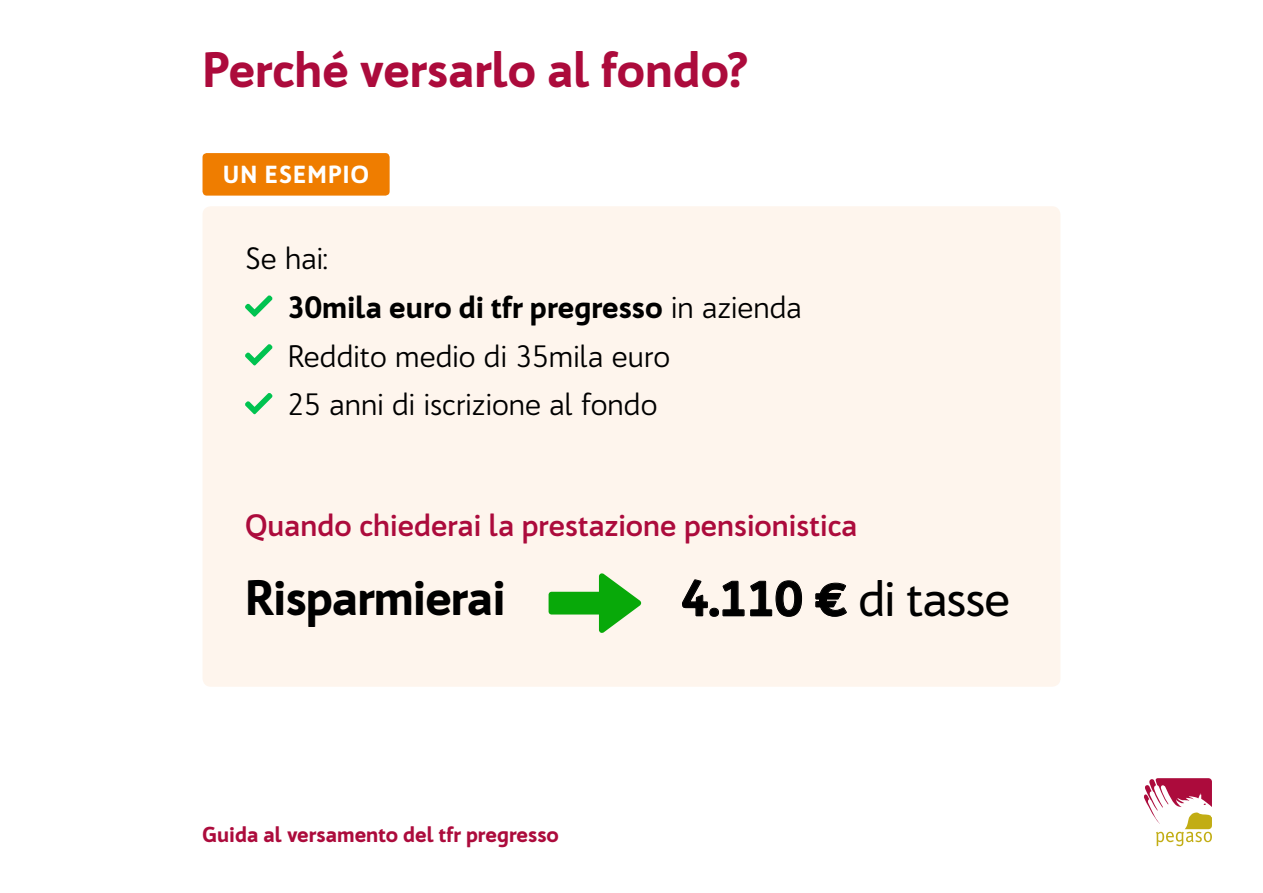
<style>
.page{position:relative;width:1263px;height:893px;background:#fff}
.page>*{position:absolute;margin:0;border:0;box-sizing:border-box;transform-origin:0 0}
.t1{font:900 48px "Bw Quinta Pro";color:#ac0b3c}
.t2{font:500 48px "Bw Quinta Pro";letter-spacing:-.02em;color:#000}
.t3{font:900 48px "Bw Quinta Pro";letter-spacing:-.02em;color:#000}
.t4{font:30px/48.8px "Bw Quinta Pro";color:#000}
.t5{font:700 30px "Bw Quinta Pro";color:#ac0b3c}
.t6{font:900 24px "Bw Quinta Pro";letter-spacing:.05em;color:#fff}
.t7{font:900 21px "Bw Quinta Pro";color:#ac0b3c}
.s1{font-weight:900}
</style>
<div class="page">
<div style="left:203px;top:206px;width:857px;height:481px;background:#fef5ed;border-radius:9px"></div>
<svg style="left:1144px;top:778px;width:68px;height:68px"></svg>
<div style="left:202px;top:153px;width:188px;height:43px;background:#ef7d00;border-radius:4px"></div>
<svg style="left:245px;top:295px;width:28px;height:22px"></svg>
<svg style="left:245px;top:344px;width:28px;height:21px"></svg>
<svg style="left:245px;top:393px;width:28px;height:21px"></svg>
<svg style="left:682px;top:579px;width:26px;height:38px"></svg>
<div style="left:709px;top:608px;width:10px;height:9px;border:1px solid #000;border-radius:50%"></div>
<svg style="left:722px;top:580px;width:80px;height:37px"></svg>
<svg style="left:815px;top:582px;width:32px;height:35px"></svg>
<svg style="left:549px;top:573px;width:92px;height:60px"></svg>
<h1 class="t1" style="left:202px;top:39px;width:547px">Perché versarlo al fondo?</h1>
<p class="t6" style="left:223px;top:159px;width:147px">UN ESEMPIO</p>
<p class="t4" style="left:288px;top:234px;width:516px;text-indent:-43px">Se hai:<br><span class="s1">30mila euro di tfr pregresso</span> in azienda<br>Reddito medio di 35mila euro<br>25 anni di iscrizione al fondo</p>
<p class="t5" style="left:245px;top:507px;width:614px">Quando chiederai la prestazione pensionistica</p>
<h1 class="t3" style="left:245px;top:567px;width:262px">Risparmierai</h1>
<h1 class="t2" style="left:681px;top:569px;width:331px"><span class="s1">4.110 €</span> di tasse</h1>
<p class="t7" style="left:202px;top:821px;width:358px">Guida al versamento del tfr pregresso</p>
</div>
